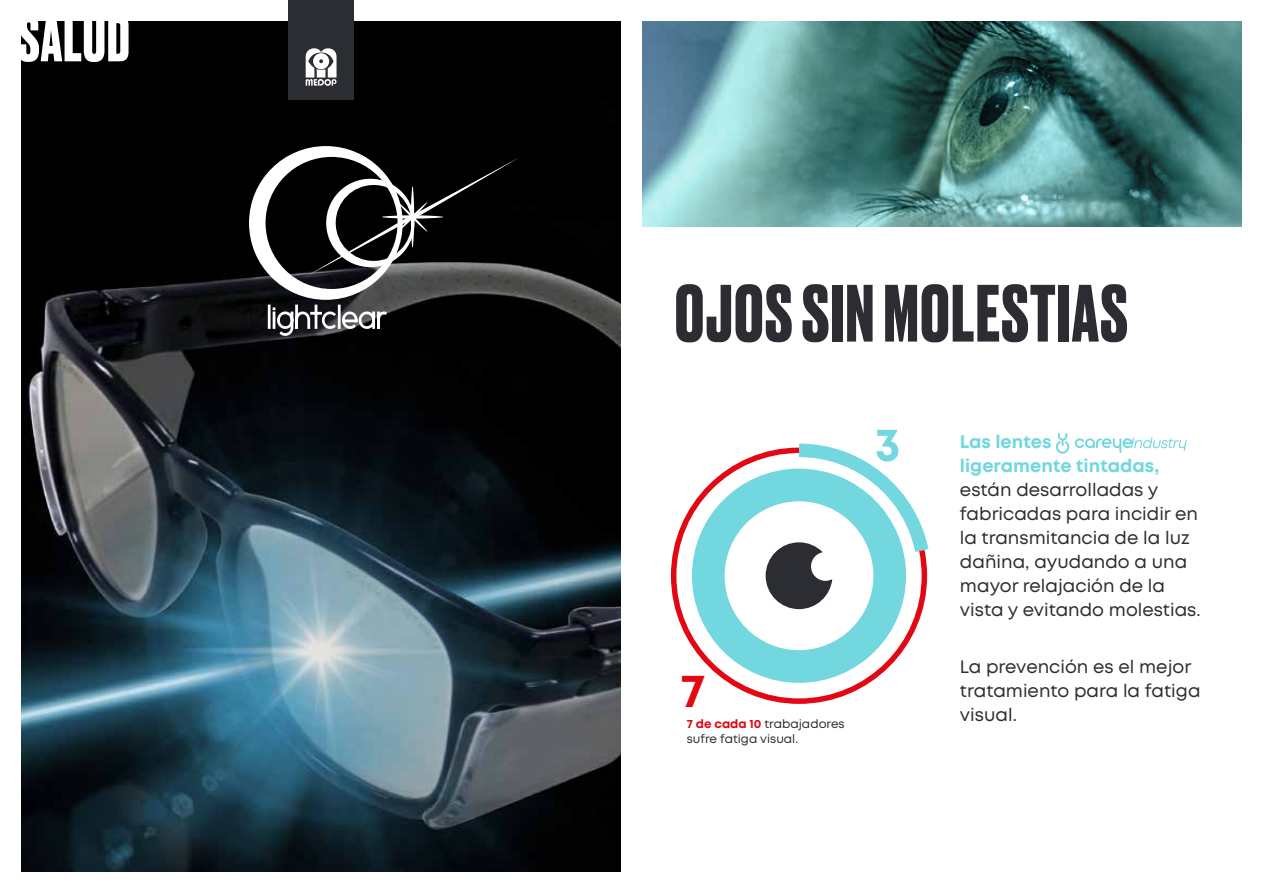
<style>
.page{position:relative;width:1263px;height:893px;background:#fff}
.page>*{position:absolute;margin:0;border:0;box-sizing:border-box;transform-origin:0 0}
.t1{font:700 76.2px "Druk";letter-spacing:.02em;color:#2c2d33}
.t2{font:700 60.9px "Druk";letter-spacing:.02em;color:#fff}
.t3{font:700 46.8px "Mont";color:#72d7de}
.t4{font:700 46.8px "Mont";color:#e30613}
.t5{font:18px/24px "Mont";color:#2c2d33}
.t6{font:700 18px/24px "Mont";color:#72d7de}
.t7{font:12px/14.4px "Mont";color:#2c2d33}
.s1{font-weight:700;color:#e30613}
</style>
<div class="page">
<img style="left:21px;top:21px;width:600px;height:850px">
<div style="left:288px;top:0;width:66px;height:100px;background:#2c2d33"></div>
<svg style="left:306px;top:48px;width:31px;height:38px"></svg>
<svg style="left:1056px;top:433px;width:13px;height:20px"></svg>
<svg style="left:1075px;top:437px;width:112px;height:16px"></svg>
<svg style="left:249px;top:146px;width:271px;height:190px;background:#353535"></svg>
<svg style="left:642px;top:21px;width:600px;height:205px;background:#538787"></svg>
<svg style="left:671px;top:445px;width:258px;height:259px"></svg>
<h2 class="t2" style="left:18px;top:-3px;width:114px">SALUD</h2>
<h1 class="t1" style="left:675px;top:261px;width:454px">OJOS SIN MOLESTIAS</h1>
<h3 class="t3" style="left:875px;top:414px;width:27px">3</h3>
<h3 class="t4" style="left:681px;top:660px;width:26px">7</h3>
<p class="t7" style="left:687px;top:717px;width:159px"><span class="s1">7 de cada 10</span> trabajadores sufre fatiga visual.</p>
<p class="t6" style="left:960px;top:430px;width:201px">Las lentes ligeramente tintadas,</p>
<p class="t5" style="left:960px;top:478px;width:242px">están desarrolladas y fabricadas para incidir en la transmitancia de la luz dañina, ayudando a una mayor relajación de la vista y evitando molestias.</p>
<p class="t5" style="left:960px;top:654px;width:242px">La prevención es el mejor tratamiento para la fatiga visual.</p>
</div>
